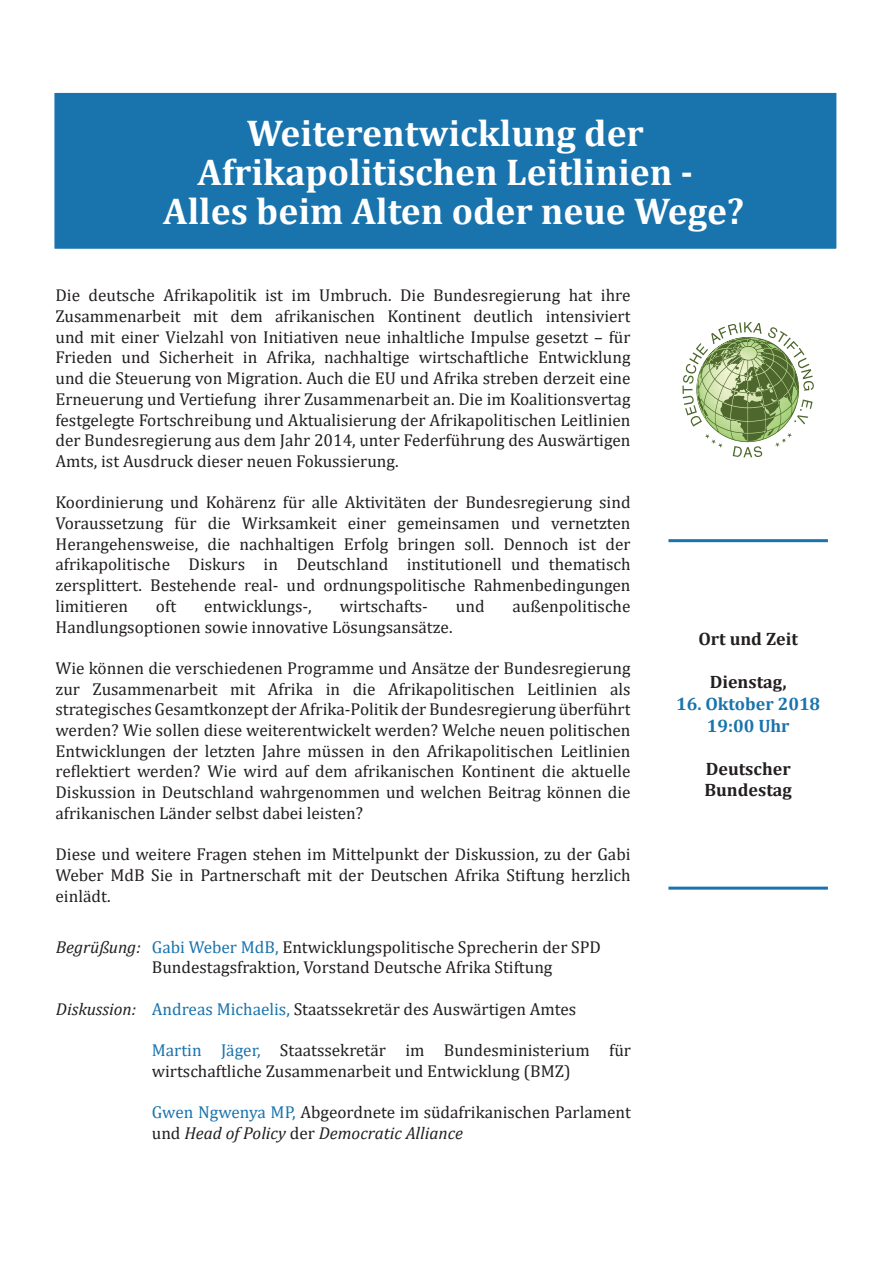
<style>
.page{position:relative;width:893px;height:1263px;background:#fff}
.page>*{position:absolute;margin:0;border:0;box-sizing:border-box;transform-origin:0 0}
.t1{font:700 37.5px "Cambria";color:#fff}
.t2{font:700 18px/21.6px "Cambria";color:#231f20}
.t3{font:700 18px "Cambria";color:#1973ad}
.t4{font:17.25px/20.7px "Cambria";color:#231f20;text-align:justify}
.t5{font:italic 17.25px "Cambria";color:#231f20}
.s1{color:#1973ad}
.s2{font-style:italic}
</style>
<div class="page">
<div style="left:54px;top:92px;width:783px;height:157px;background:#1973ad"></div>
<div style="left:53px;top:91px;width:785px;height:159px;border:2px solid #fff"></div>
<svg style="left:682px;top:322px;width:132px;height:135px"></svg>
<hr style="left:668px;top:539px;width:160px;height:3px;background:#1973ad">
<hr style="left:668px;top:887px;width:160px;height:3px;background:#1973ad">
<p class="t1" style="left:247px;top:107px;width:398px">Weiterentwicklung der</p>
<p class="t1" style="left:197px;top:146px;width:497px">Afrikapolitischen Leitlinien -</p>
<p class="t1" style="left:163px;top:185px;width:582px">Alles beim Alten oder neue Wege?</p>
<p class="t4" style="left:56px;top:285px;width:577px">Die deutsche Afrikapolitik ist im Umbruch. Die Bundesregierung hat ihre Zusammenarbeit mit dem afrikanischen Kontinent deutlich intensiviert und mit einer Vielzahl von Initiativen neue inhaltliche Impulse gesetzt – für Frieden und Sicherheit in Afrika, nachhaltige wirtschaftliche Entwicklung und die Steuerung von Migration. Auch die EU und Afrika streben derzeit eine Erneuerung und Vertiefung ihrer Zusammenarbeit an. Die im Koalitionsvertag festgelegte Fortschreibung und Aktualisierung der Afrikapolitischen Leitlinien der Bundesregierung aus dem Jahr 2014, unter Federführung des Auswärtigen Amts, ist Ausdruck dieser neuen Fokussierung.</p>
<p class="t4" style="left:56px;top:492px;width:577px">Koordinierung und Kohärenz für alle Aktivitäten der Bundesregierung sind Voraussetzung für die Wirksamkeit einer gemeinsamen und vernetzten Herangehensweise, die nachhaltigen Erfolg bringen soll. Dennoch ist der afrikapolitische Diskurs in Deutschland institutionell und thematisch zersplittert. Bestehende real- und ordnungspolitische Rahmenbedingungen limitieren</p>
<p class="t4" style="left:156px;top:595px;width:22px">oft</p>
<p class="t4" style="left:204px;top:595px;width:109px">entwicklungs-,</p>
<p class="t4" style="left:340px;top:595px;width:90px">wirtschafts-</p>
<p class="t4" style="left:456px;top:595px;width:30px">und</p>
<p class="t4" style="left:512px;top:595px;width:120px">außenpolitische</p>
<p class="t4" style="left:56px;top:616px;width:399px">Handlungsoptionen sowie innovative Lösungsansätze.</p>
<p class="t4" style="left:56px;top:658px;width:577px">Wie können die verschiedenen Programme und Ansätze der Bundesregierung zur Zusammenarbeit mit Afrika in die Afrikapolitischen Leitlinien als strategisches Gesamtkonzept der Afrika-Politik der Bundesregierung überführt werden? Wie sollen diese weiterentwickelt werden? Welche neuen politischen Entwicklungen der letzten Jahre müssen in den Afrikapolitischen Leitlinien reflektiert werden? Wie wird auf dem afrikanischen Kontinent die aktuelle Diskussion in Deutschland wahrgenommen und welchen Beitrag können die afrikanischen Länder selbst dabei leisten?</p>
<p class="t4" style="left:56px;top:844px;width:577px">Diese und weitere Fragen stehen im Mittelpunkt der Diskussion, zu der Gabi Weber MdB Sie in Partnerschaft mit der Deutschen Afrika Stiftung herzlich einlädt.</p>
<p class="t5" style="left:56px;top:934px;width:86px">Begrüßung:</p>
<p class="t4" style="left:152px;top:936px;width:451px"><span class="s1">Gabi Weber MdB,</span> Entwicklungspolitische Sprecherin der SPD<br>Bundestagsfraktion, Vorstand Deutsche Afrika Stiftung</p>
<p class="t4" style="left:152px;top:998px;width:426px"><span class="s1">Andreas Michaelis,</span> Staatssekretär des Auswärtigen Amtes</p>
<p class="t4" style="left:152px;top:1040px;width:481px"><span class="s1">Martin Jäger,</span> Staatssekretär im Bundesministerium für wirtschaftliche Zusammenarbeit und Entwicklung (BMZ)</p>
<p class="t4" style="left:152px;top:1102px;width:481px"><span class="s1">Gwen Ngwenya MP,</span> Abgeordnete im südafrikanischen Parlament und <span class="s2">Head of Policy</span> der <span class="s2">Democratic Alliance</span></p>
<p class="t5" style="left:56px;top:997px;width:82px">Diskussion:</p>
<p class="t2" style="left:698px;top:628px;width:101px">Ort und Zeit</p>
<p class="t2" style="left:710px;top:671px;width:79px">Dienstag,</p>
<p class="t3" style="left:676px;top:691px;width:146px">16. Oktober 2018</p>
<p class="t3" style="left:707px;top:713px;width:84px">19:00 Uhr</p>
<p class="t2" style="left:704px;top:757px;width:89px">Deutscher<br>Bundestag</p>
</div>
